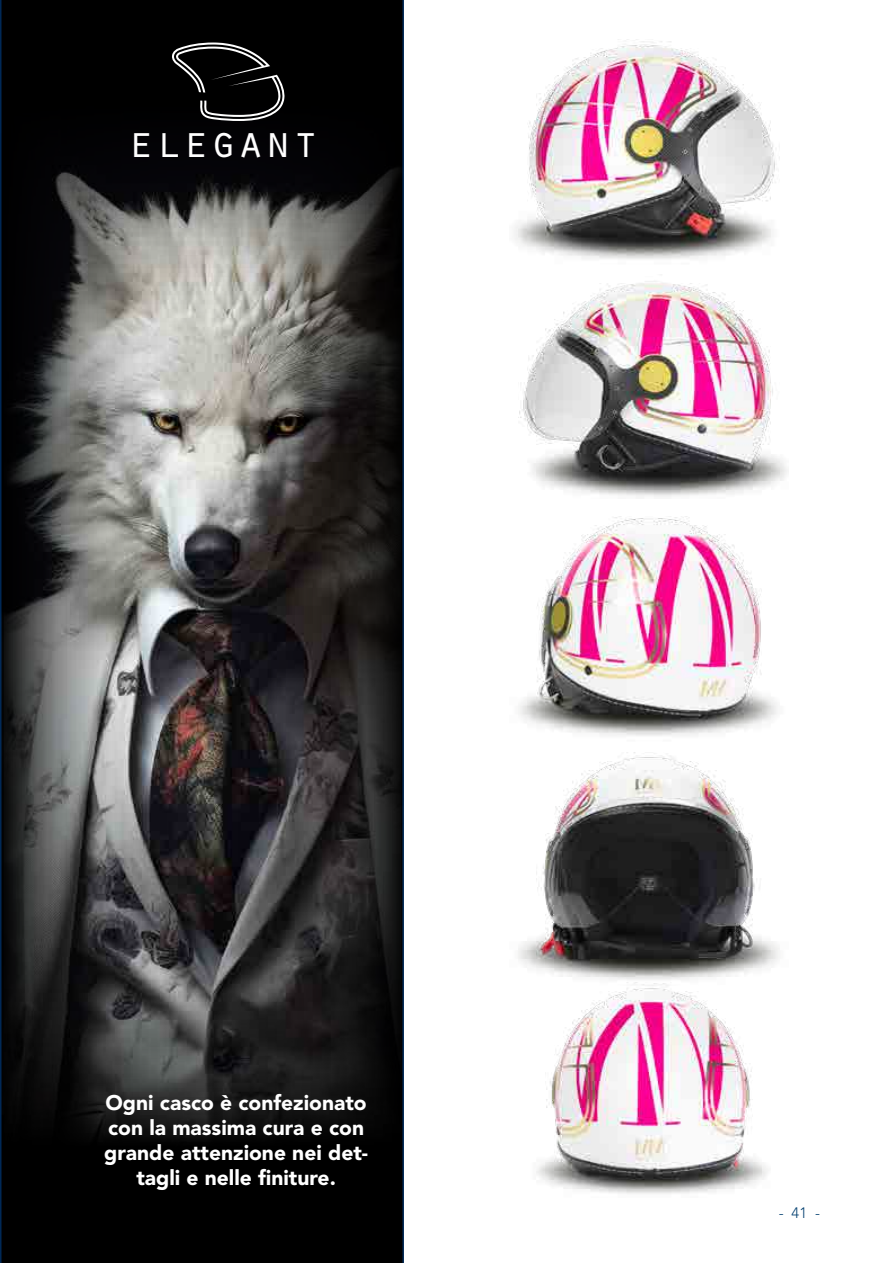
<style>
.page{position:relative;width:893px;height:1263px;background:#fff}
.page>*{position:absolute;margin:0;border:0;box-sizing:border-box;transform-origin:0 0}
.t1{font:45.75px "Orator Std";color:#fff}
.t2{font:900 21px/25.2px "Avenir LT Std";color:#fff;text-align:center}
.t3{font:300 15px "Avenir LT Std";color:#003e6f}
</style>
<div class="page">
<div style="left:0;top:1146px;width:404px;height:117px;background:#000"></div>
<img style="left:0;top:128px;width:404px;height:1018px">
<div style="left:0;top:0;width:404px;height:128px;background:#000"></div>
<img style="left:519px;top:516px;width:258px;height:191px">
<img style="left:518px;top:281px;width:270px;height:216px">
<img style="left:514px;top:39px;width:266px;height:220px">
<img style="left:519px;top:707px;width:258px;height:221px">
<img style="left:518px;top:928px;width:262px;height:266px">
<h1 class="t1" style="left:127px;top:109px;width:194px">elegant</h1>
<p class="t2" style="left:104px;top:1090px;width:266px">Ogni casco è confezionato con la massima cura e con grande attenzione nei det&shy;tagli e nelle finiture.</p>
<p class="t3" style="left:779px;top:1204px;width:43px">- 41 -</p>
</div>
